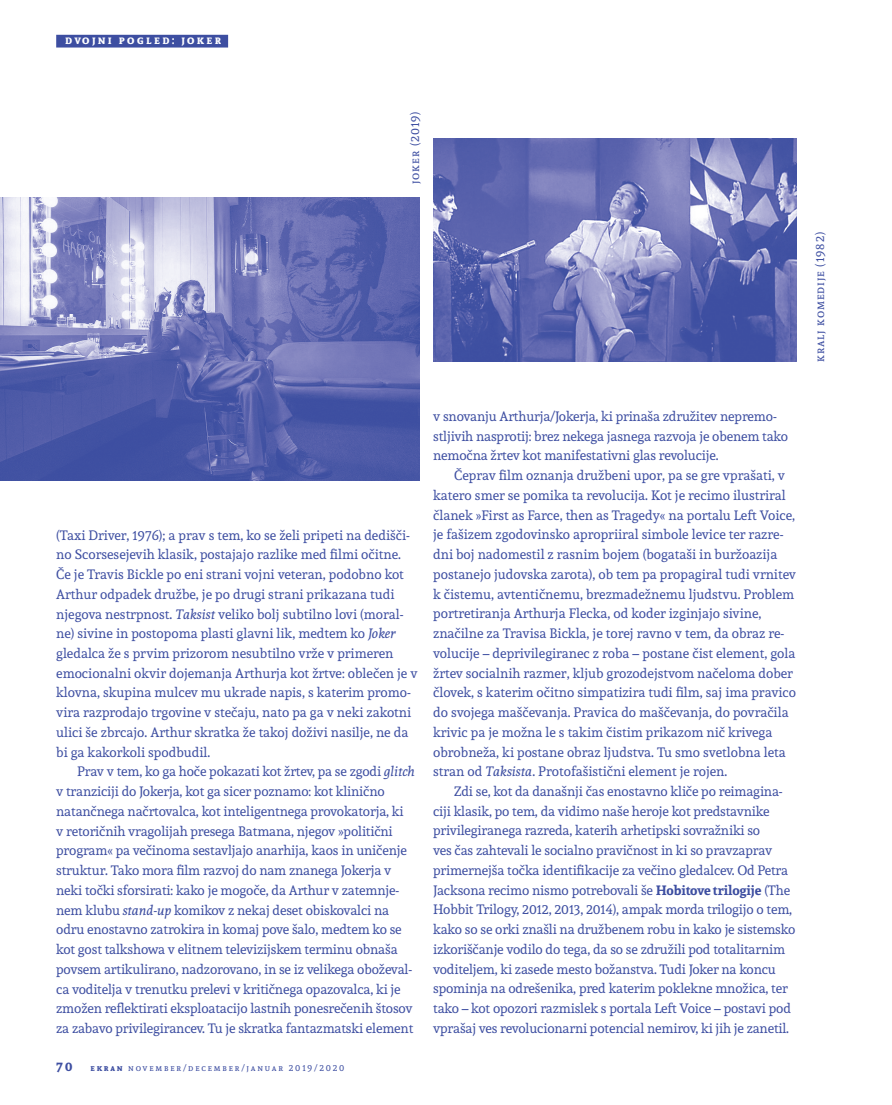
<style>
.page{position:relative;width:892px;height:1105px;background:#fff}
.page>*{position:absolute;margin:0;border:0;box-sizing:border-box;transform-origin:0 0}
.t1{font:13.5px/19.8px "Andada";letter-spacing:-.01em;color:#3d4ea1}
.t2{font:700 12.75px "Andada SC";color:#3d4ea1}
.t3{font:12px "Andada SC";letter-spacing:.075em;color:#3d4ea1}
.t4{font:700 12px "Andada SC";letter-spacing:.2em;color:#fff}
.t5{font:9px "Andada SC";letter-spacing:.2em;color:#3d4ea1}
.s1{font-style:italic}
.s2{font-weight:700}
</style>
<div class="page">
<div style="left:56px;top:35px;width:172px;height:13px;background:#3d4ea1"></div>
<img style="left:433px;top:139px;width:363px;height:223px">
<img style="left:0;top:198px;width:419px;height:282px">
<p class="t4" style="left:65px;top:32px;width:157px">dvojni pogled: joker</p>
<p class="t3" style="left:407px;top:184px;width:74px;rotate:-90deg">joker (2019)</p>
<p class="t3" style="left:812px;top:362px;width:131px;rotate:-90deg">kralj komedije (1982)</p>
<p class="t1" style="left:56px;top:525px;width:363px">(Taxi Driver, 1976); a prav s tem, ko se želi pripeti na dedišči&shy;no Scorsesejevih klasik, postajajo razlike med filmi očitne.<br>Če je Travis Bickle po eni strani vojni veteran, podobno kot Arthur odpadek družbe, je po drugi strani prikazana tudi njegova nestrpnost. <span class="s1">Taksist</span> veliko bolj subtilno lovi (moral&shy;ne) sivine in postopoma plasti glavni lik, medtem ko <span class="s1">Joker </span>gledalca že s prvim prizorom nesubtilno vrže v primeren emocionalni okvir dojemanja Arthurja kot žrtve: oblečen je v klovna, skupina mulcev mu ukrade napis, s katerim promo&shy;vira razprodajo trgovine v stečaju, nato pa ga v neki zakotni ulici še zbrcajo. Arthur skratka že takoj doživi nasilje, ne da bi ga kakorkoli spodbudil.</p>
<p class="t1" style="left:56px;top:762px;width:360px;text-indent:21px">Prav v tem, ko ga hoče pokazati kot žrtev, pa se zgodi <span class="s1">glitch </span>v tranziciji do Jokerja, kot ga sicer poznamo: kot klinično natančnega načrtovalca, kot inteligentnega provokatorja, ki<br>v retoričnih vragolijah presega Batmana, njegov »politični program« pa večinoma sestavljajo anarhija, kaos in uničenje struktur. Tako mora film razvoj do nam znanega Jokerja v neki točki sforsirati: kako je mogoče, da Arthur v zatemnje&shy;nem klubu <span class="s1">stand-up</span> komikov z nekaj deset obiskovalci na odru enostavno zatrokira in komaj pove šalo, medtem ko se kot gost talkshowa v elitnem televizijskem terminu obnaša povsem artikulirano, nadzorovano, in se iz velikega oboževal&shy;ca voditelja v trenutku prelevi v kritičnega opazovalca, ki je zmožen reflektirati eksploatacijo lastnih ponesrečenih štosov za zabavo privilegirancev. Tu je skratka fantazmatski element</p>
<p class="t2" style="left:56px;top:1058px;width:18px">70</p>
<p class="t5" style="left:90px;top:1062px;width:255px"><span class="s2">ekran</span> november/december/januar 2019/2020</p>
<p class="t1" style="left:433px;top:406px;width:356px">v snovanju Arthurja/Jokerja, ki prinaša združitev nepremo&shy;stljivih nasprotij: brez nekega jasnega razvoja je obenem tako nemočna žrtev kot manifestativni glas revolucije.</p>
<p class="t1" style="left:433px;top:465px;width:364px;text-indent:21px">Čeprav film oznanja družbeni upor, pa se gre vprašati, v katero smer se pomika ta revolucija. Kot je recimo ilustriral članek »First as Farce, then as Tragedy« na portalu Left Voice, je fašizem zgodovinsko apropriiral simbole levice ter razre&shy;dni boj nadomestil z rasnim bojem (bogataši in buržoazija postanejo judovska zarota), ob tem pa propagiral tudi vrnitev k čistemu, avtentičnemu, brezmadežnemu ljudstvu. Problem portretiranja Arthurja Flecka, od koder izginjajo sivine, značilne za Travisa Bickla, je torej ravno v tem, da obraz re&shy;volucije – deprivilegiranec z roba – postane čist element, gola žrtev socialnih razmer, kljub grozodejstvom načeloma dober človek, s katerim očitno simpatizira tudi film, saj ima pravico do svojega maščevanja. Pravica do maščevanja, do povračila krivic pa je možna le s takim čistim prikazom nič krivega obrobneža, ki postane obraz ljudstva. Tu smo svetlobna leta stran od <span class="s1">Taksista</span>. Protofašistični element je rojen.</p>
<p class="t1" style="left:433px;top:781px;width:363px;text-indent:21px">Zdi se, kot da današnji čas enostavno kliče po reimagina&shy;ciji klasik, po tem, da vidimo naše heroje kot predstavnike privilegiranega razreda, katerih arhetipski sovražniki so<br>ves čas zahtevali le socialno pravičnost in ki so pravzaprav primernejša točka identifikacije za večino gledalcev. Od Petra Jacksona recimo nismo potrebovali še <span class="s2">Hobitove trilogije</span> (The Hobbit Trilogy, 2012, 2013, 2014), ampak morda trilogijo o tem, kako so se orki znašli na družbenem robu in kako je sistemsko izkoriščanje vodilo do tega, da so se združili pod totalitarnim voditeljem, ki zasede mesto božanstva. Tudi Joker na koncu spominja na odrešenika, pred katerim poklekne množica, ter tako – kot opozori razmislek s portala Left Voice – postavi pod vprašaj ves revolucionarni potencial nemirov, ki jih je zanetil.</p>
</div>
